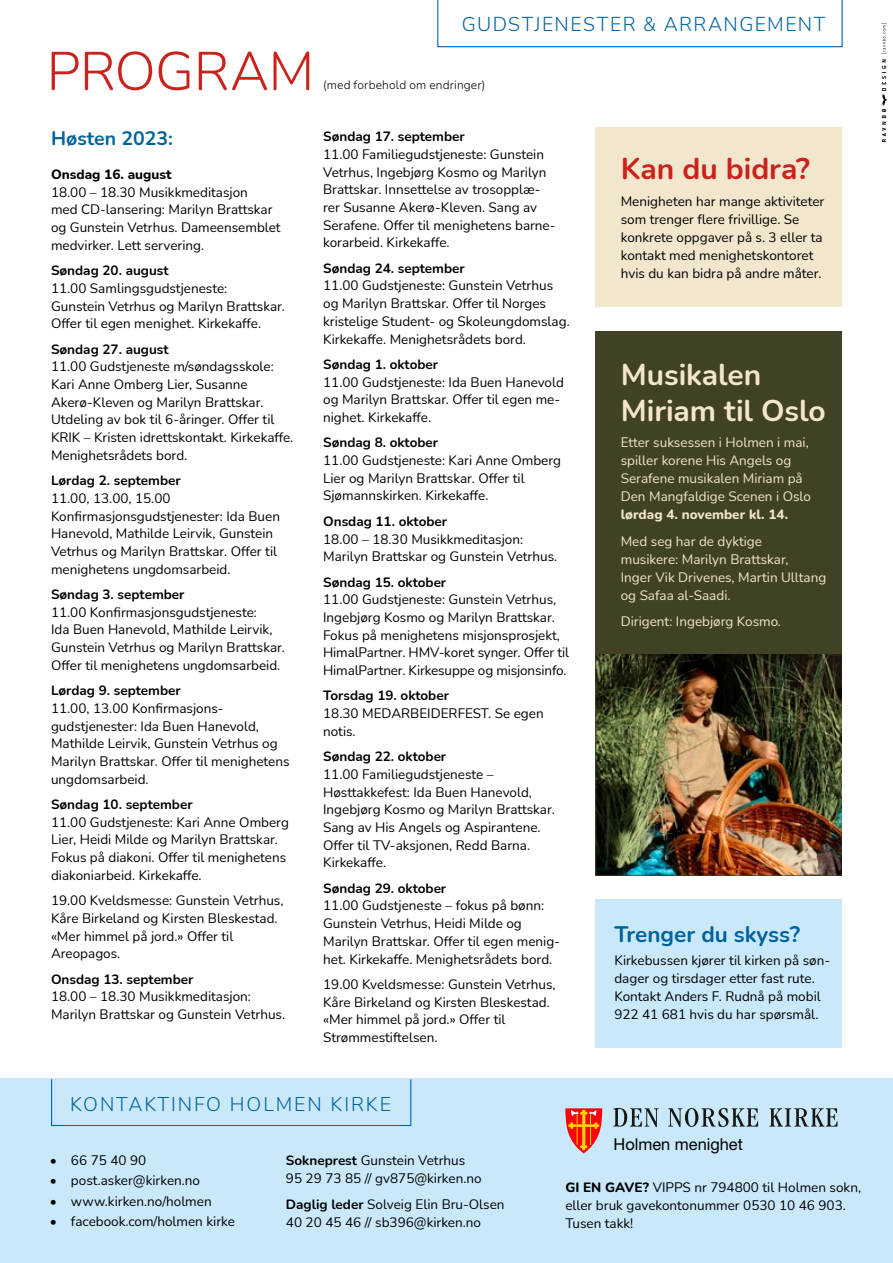
<style>
.page{position:relative;width:893px;height:1263px;background:#fff}
.page>*{position:absolute;margin:0;border:0;box-sizing:border-box;transform-origin:0 0}
.t1{font:300 54px "Nunito";letter-spacing:-.01em;color:#ca221c}
.t2{font:700 30px/36px "Nunito";letter-spacing:-.005em;color:#f2e6cd}
.t3{font:700 30px "Nunito";letter-spacing:-.005em;color:#ca221c}
.t4{font:700 22.5px "Nunito";color:#00629c}
.t5{font:300 19.65px "Nunito";letter-spacing:.075em;color:#00629c}
.t6{font:300 19.5px "Nunito";letter-spacing:.1em;color:#00629c}
.t7{font:700 19.5px "Nunito";color:#00629c}
.t8{font:16.35px "Helvetica Neue";color:#000}
.t9{font:13.5px/17.7px "Nunito";color:#000}
.t10{font:700 13.5px "Nunito";color:#000}
.t11{font:13.5px/18px "Nunito";color:#f2e6cd}
.t12{font:800 13.5px "Nunito";color:#f2e6cd}
.t13{font:800 13.5px "Nunito";color:#000}
.t14{font:300 12px "Nunito";letter-spacing:.015em;color:#000}
.s1{font-weight:700}
.s2{font-weight:800}
</style>
<div class="page">
<div style="left:596px;top:128px;width:246px;height:179px;background:#f2e6cd"></div>
<svg style="left:437px;top:0;width:406px;height:47px"></svg>
<div style="left:0;top:1078px;width:893px;height:185px;background:#c9e9fb"></div>
<svg style="left:613px;top:1108px;width:46px;height:19px"></svg>
<svg style="left:668px;top:1108px;width:90px;height:19px"></svg>
<svg style="left:769px;top:1108px;width:68px;height:18px"></svg>
<svg style="left:565px;top:1108px;width:37px;height:45px"></svg>
<div style="left:51px;top:1079px;width:360px;height:47px;border:1px solid #0063c5"></div>
<svg style="left:882px;top:60px;width:5px;height:82px"></svg>
<svg style="left:882px;top:23px;width:4px;height:31px"></svg>
<div style="left:596px;top:332px;width:246px;height:333px;background:#414225"></div>
<img style="left:596px;top:654px;width:246px;height:221px">
<div style="left:595px;top:899px;width:247px;height:149px;background:#c9e9fb"></div>
<h1 class="t1" style="left:47px;top:34px;width:269px">PROGRAM</h1>
<h3 class="t5" style="left:462px;top:10px;width:365px">GUDSTJENESTER &amp; ARRANGEMENT</h3>
<p class="t14" style="left:323px;top:76px;width:164px">(med forbehold om endringer)</p>
<h3 class="t7" style="left:51px;top:124px;width:124px">Høsten 2023:</h3>
<p class="t13" style="left:51px;top:165px;width:122px">Onsdag 16. august</p>
<p class="t9" style="left:51px;top:183px;width:231px">18.00 – 18.30 Musikkmeditasjon<br>med CD-lansering: Marilyn Brattskar og Gunstein Vetrhus. Dameensemblet medvirker. Lett servering.</p>
<p class="t10" style="left:51px;top:261px;width:119px">Søndag 20. august</p>
<p class="t9" style="left:51px;top:279px;width:235px">11.00 Samlingsgudstjeneste:<br>Gunstein Vetrhus og Marilyn Brattskar.<br>Offer til egen menighet. Kirkekaffe.</p>
<p class="t10" style="left:51px;top:339px;width:119px">Søndag 27. august</p>
<p class="t9" style="left:51px;top:357px;width:244px">11.00 Gudstjeneste m/søndagsskole:<br>Kari Anne Omberg Lier, Susanne Akerø-Kleven og Marilyn Brattskar.<br>Utdeling av bok til 6-åringer. Offer til KRIK – Kristen idrettskontakt. Kirkekaffe.<br>Menighetsrådets bord.</p>
<p class="t10" style="left:51px;top:471px;width:131px">Lørdag 2. september</p>
<p class="t9" style="left:51px;top:489px;width:230px">11.00, 13.00, 15.00<br>Konfirmasjonsgudstjenester: Ida Buen Hanevold, Mathilde Leirvik, Gunstein Vetrhus og Marilyn Brattskar. Offer til menighetens ungdomsarbeid.</p>
<p class="t10" style="left:51px;top:585px;width:135px">Søndag 3. september</p>
<p class="t9" style="left:51px;top:603px;width:235px">11.00 Konfirmasjonsgudstjeneste:<br>Ida Buen Hanevold, Mathilde Leirvik, Gunstein Vetrhus og Marilyn Brattskar.<br>Offer til menighetens ungdomsarbeid.</p>
<p class="t10" style="left:51px;top:681px;width:131px">Lørdag 9. september</p>
<p class="t9" style="left:51px;top:699px;width:240px">11.00, 13.00 Konfirmasjons&shy;gudstjenester: Ida Buen Hanevold,<br>Mathilde Leirvik, Gunstein Vetrhus og<br>Marilyn Brattskar. Offer til menighetens ungdomsarbeid.</p>
<p class="t10" style="left:51px;top:795px;width:143px">Søndag 10. september</p>
<p class="t9" style="left:51px;top:813px;width:239px">11.00 Gudstjeneste: Kari Anne Omberg Lier, Heidi Milde og Marilyn Brattskar.<br>Fokus på diakoni. Offer til menighetens diakoniarbeid. Kirkekaffe.</p>
<p class="t9" style="left:51px;top:891px;width:234px">19.00 Kveldsmesse: Gunstein Vetrhus,<br>Kåre Birkeland og Kirsten Bleskestad. «Mer himmel på jord.» Offer til<br>Areopagos.</p>
<p class="t10" style="left:51px;top:969px;width:144px">Onsdag 13. september</p>
<p class="t9" style="left:51px;top:987px;width:236px">18.00 – 18.30 Musikkmeditasjon:<br>Marilyn Brattskar og Gunstein Vetrhus.</p>
<p class="t10" style="left:323px;top:127px;width:143px">Søndag 17. september</p>
<p class="t9" style="left:323px;top:145px;width:234px">11.00 Familiegudstjeneste: Gunstein Vetrhus, Ingebjørg Kosmo og Marilyn Brattskar. Innsettelse av trosopplæ&shy;rer Susanne Akerø-Kleven. Sang av Serafene. Offer til menighetens barne&shy;korarbeid. Kirkekaffe.</p>
<p class="t10" style="left:323px;top:258px;width:143px">Søndag 24. september</p>
<p class="t9" style="left:323px;top:276px;width:248px">11.00 Gudstjeneste: Gunstein Vetrhus og Marilyn Brattskar. Offer til Norges kristelige Student- og Skoleungdomslag.<br>Kirkekaffe. Menighetsrådets bord.</p>
<p class="t10" style="left:323px;top:355px;width:117px">Søndag 1. oktober</p>
<p class="t9" style="left:323px;top:372px;width:242px">11.00 Gudstjeneste: Ida Buen Hanevold og Marilyn Brattskar. Offer til egen me&shy;nighet. Kirkekaffe.</p>
<p class="t10" style="left:323px;top:433px;width:117px">Søndag 8. oktober</p>
<p class="t9" style="left:323px;top:451px;width:239px">11.00 Gudstjeneste: Kari Anne Omberg<br>Lier og Marilyn Brattskar. Offer til<br>Sjømannskirken. Kirkekaffe.</p>
<p class="t10" style="left:323px;top:511px;width:125px">Onsdag 11. oktober</p>
<p class="t9" style="left:323px;top:529px;width:236px">18.00 – 18.30 Musikkmeditasjon:<br>Marilyn Brattskar og Gunstein Vetrhus.</p>
<p class="t10" style="left:323px;top:572px;width:125px">Søndag 15. oktober</p>
<p class="t9" style="left:323px;top:590px;width:247px">11.00 Gudstjeneste: Gunstein Vetrhus, Ingebjørg Kosmo og Marilyn Brattskar.<br>Fokus på menighetens misjonsprosjekt, HimalPartner. HMV-koret synger. Offer til HimalPartner. Kirkesuppe og misjonsinfo.</p>
<p class="t10" style="left:323px;top:686px;width:127px">Torsdag 19. oktober</p>
<p class="t9" style="left:323px;top:704px;width:222px">18.30 MEDARBEIDERFEST. Se egen notis.</p>
<p class="t10" style="left:323px;top:747px;width:125px">Søndag 22. oktober</p>
<p class="t9" style="left:323px;top:765px;width:233px">11.00 Familiegudstjeneste –<br>Høsttakkefest: Ida Buen Hanevold,<br>Ingebjørg Kosmo og Marilyn Brattskar.<br>Sang av His Angels og Aspirantene.<br>Offer til TV-aksjonen, Redd Barna.<br>Kirkekaffe.</p>
<p class="t10" style="left:323px;top:878px;width:125px">Søndag 29. oktober</p>
<p class="t9" style="left:323px;top:896px;width:238px">11.00 Gudstjeneste – fokus på bønn:<br>Gunstein Vetrhus, Heidi Milde og Marilyn Brattskar. Offer til egen menig&shy;het. Kirkekaffe. Menighetsrådets bord.</p>
<p class="t9" style="left:323px;top:975px;width:234px">19.00 Kveldsmesse: Gunstein Vetrhus,<br>Kåre Birkeland og Kirsten Bleskestad. «Mer himmel på jord.» Offer til<br>Strømmestiftelsen.</p>
<h2 class="t3" style="left:621px;top:147px;width:191px">Kan du bidra?</h2>
<p class="t9" style="left:621px;top:191px;width:205px">Menigheten har mange aktiviteter som trenger flere frivillige. Se konkrete oppgaver på s. 3 eller ta kontakt med menighetskontoret hvis du kan bidra på andre måter.</p>
<h2 class="t2" style="left:621px;top:355px;width:207px">Musikalen<br>Miriam til Oslo</h2>
<p class="t11" style="left:621px;top:433px;width:192px">Etter suksessen i Holmen i mai, spiller korene His Angels og<br>Serafene musikalen Miriam på<br>Den Mangfaldige Scenen i Oslo</p>
<p class="t12" style="left:621px;top:505px;width:169px">lørdag 4. november kl. 14.</p>
<p class="t11" style="left:621px;top:532px;width:207px">Med seg har de dyktige<br>musikere: Marilyn Brattskar,<br>Inger Vik Drivenes, Martin Ulltang og Safaa al-Saadi.</p>
<p class="t11" style="left:621px;top:612px;width:162px">Dirigent: Ingebjørg Kosmo.</p>
<h3 class="t4" style="left:614px;top:918px;width:187px">Trenger du skyss?</h3>
<p class="t9" style="left:614px;top:950px;width:217px">Kirkebussen kjører til kirken på søn&shy;dager og tirsdager etter fast rute.<br>Kontakt Anders F. Rudnå på mobil 922 41 681 hvis du har spørsmål.</p>
<h3 class="t6" style="left:70px;top:1091px;width:322px">KONTAKTINFO HOLMEN KIRKE</h3>
<p class="t9" style="left:50px;top:1151px;width:98px">• 66 75 40 90</p>
<p class="t9" style="left:50px;top:1171px;width:152px">• post.asker@kirken.no</p>
<p class="t9" style="left:50px;top:1192px;width:163px">• www.kirken.no/holmen</p>
<p class="t9" style="left:50px;top:1212px;width:187px">• facebook.com/holmen kirke</p>
<p class="t9" style="left:286px;top:1150px;width:197px"><span class="s1">Sokneprest</span> Gunstein Vetrhus<br>95 29 73 85 // gv875@kirken.no</p>
<p class="t9" style="left:286px;top:1195px;width:220px"><span class="s1">Daglig leder</span> Solveig Elin Bru-Olsen<br>40 20 45 46 // sb396@kirken.no</p>
<p class="t8" style="left:614px;top:1134px;width:131px">Holmen menighet</p>
<p class="t9" style="left:565px;top:1177px;width:297px"><span class="s2">GI EN GAVE?</span> VIPPS nr 794800 til Holmen sokn, eller bruk gavekontonummer 0530 10 46 903.<br>Tusen takk!</p>
</div>
